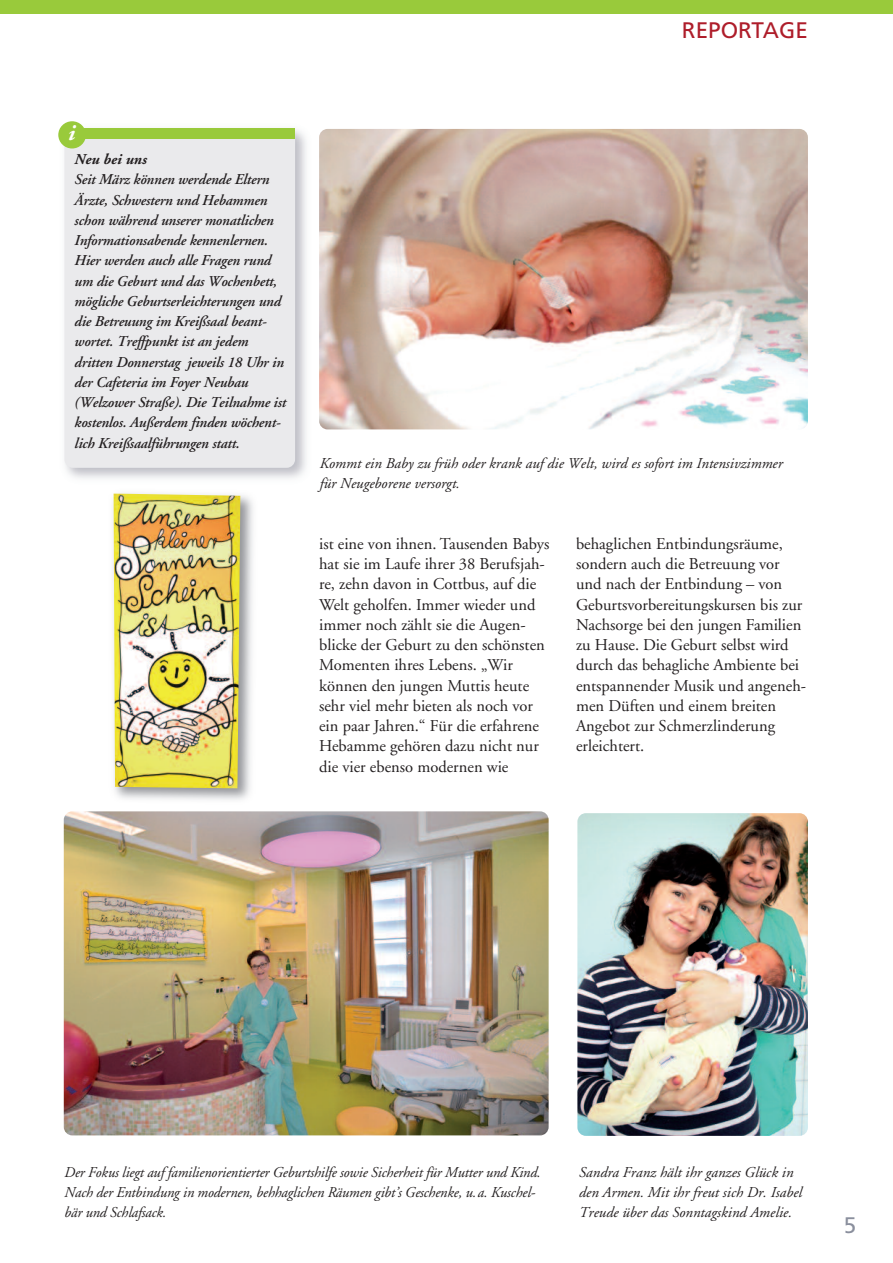
<style>
.page{position:relative;width:893px;height:1263px;background:#fff}
.page>*{position:absolute;margin:0;border:0;box-sizing:border-box;transform-origin:0 0}
.t1{font:22.5px "Frutiger LT Pro";color:#ae1d2a}
.t2{font:22.5px "Frutiger LT Pro";color:#8a8f9d}
.t3{font:italic 700 22.5px "Adobe Garamond";color:#fff}
.t4{font:16.5px/20.2px "Adobe Garamond";color:#231f20}
.t5{font:italic 600 15px/20.2px "Adobe Garamond";letter-spacing:-.01em;color:#231f20}
.t6{font:italic 15px/20.2px "Adobe Garamond";color:#231f20}
.t7{font:italic 700 15px "Adobe Garamond";color:#231f20}
</style>
<div class="page">
<img style="left:577px;top:813px;width:231px;height:323px;border-radius:9px">
<div style="left:0;top:0;width:893px;height:14px;background:#99ca3b"></div>
<img style="left:64px;top:811px;width:485px;height:324px;border-radius:9px">
<img style="left:319px;top:129px;width:489px;height:300px;border-radius:9px">
<img style="left:58px;top:122px;width:248px;height:357px">
<div style="left:64px;top:129px;width:231px;height:339px;background:#eaeaec;border-radius:9px"></div>
<div style="left:64px;top:129px;width:231px;height:10px;background:#99ca3b"></div>
<div style="left:58px;top:121px;width:28px;height:27px;background:#99ca3b;border-radius:50%"></div>
<img style="left:113px;top:493px;width:140px;height:307px">
<img style="left:114px;top:494px;width:126px;height:294px">
<h1 class="t1" style="left:682px;top:22px;width:127px">REPORTAGE</h1>
<h1 class="t3" style="left:67px;top:124px;width:8px">i</h1>
<p class="t7" style="left:74px;top:153px;width:74px">Neu bei uns</p>
<p class="t5" style="left:74px;top:171px;width:213px">Seit März können werdende Eltern Ärzte, Schwestern und Hebammen schon während unserer monatlichen Informationsabende kennenlernen.<br>Hier werden auch alle Fragen rund um die Geburt und das Wochenbett, mögliche Geburtserleichterungen und die Betreuung im Kreißsaal beant&shy;wortet. Treffpunkt ist an jedem dritten Donnerstag jeweils 18 Uhr in der Cafeteria im Foyer Neubau (Welzower Straße). Die Teilnahme ist kostenlos. Außerdem finden wöchent&shy;lich Kreißsaalführungen statt.</p>
<p class="t6" style="left:319px;top:454px;width:465px">Kommt ein Baby zu früh oder krank auf die Welt, wird es sofort im Intensivzimmer für Neugeborene versorgt.</p>
<p class="t4" style="left:319px;top:535px;width:232px">ist eine von ihnen. Tausenden Babys hat sie im Laufe ihrer 38 Berufsjah&shy;re, zehn davon in Cottbus, auf die<br>Welt geholfen. Immer wieder und immer noch zählt sie die Augen&shy;blicke der Geburt zu den schönsten<br>Momenten ihres Lebens. „Wir können den jungen Muttis heute sehr viel mehr bieten als noch vor ein paar Jahren.“ Für die erfahrene<br>Hebamme gehören dazu nicht nur die vier ebenso modernen wie</p>
<p class="t4" style="left:576px;top:535px;width:232px">behaglichen Entbindungsräume, sondern auch die Betreuung vor und nach der Entbindung – von<br>Geburtsvorbereitungskursen bis zur<br>Nachsorge bei den jungen Familien zu Hause. Die Geburt selbst wird durch das behagliche Ambiente bei entspannender Musik und angeneh&shy;men Düften und einem breiten<br>Angebot zur Schmerzlinderung erleichtert.</p>
<p class="t6" style="left:64px;top:1163px;width:478px">Der Fokus liegt auf familienorientierter Geburtshilfe sowie Sicherheit für Mutter und Kind.<br>Nach der Entbindung in modernen, behhaglichen Räumen gibt’s Geschenke, u.a. Kuschel&shy;bär und Schlafsack.</p>
<p class="t6" style="left:578px;top:1163px;width:225px">Sandra Franz hält ihr ganzes Glück in den Armen. Mit ihr freut sich Dr. Isabel<br>Treude über das Sonntagskind Amelie.</p>
<h1 class="t2" style="left:844px;top:1217px;width:14px">5</h1>
</div>
